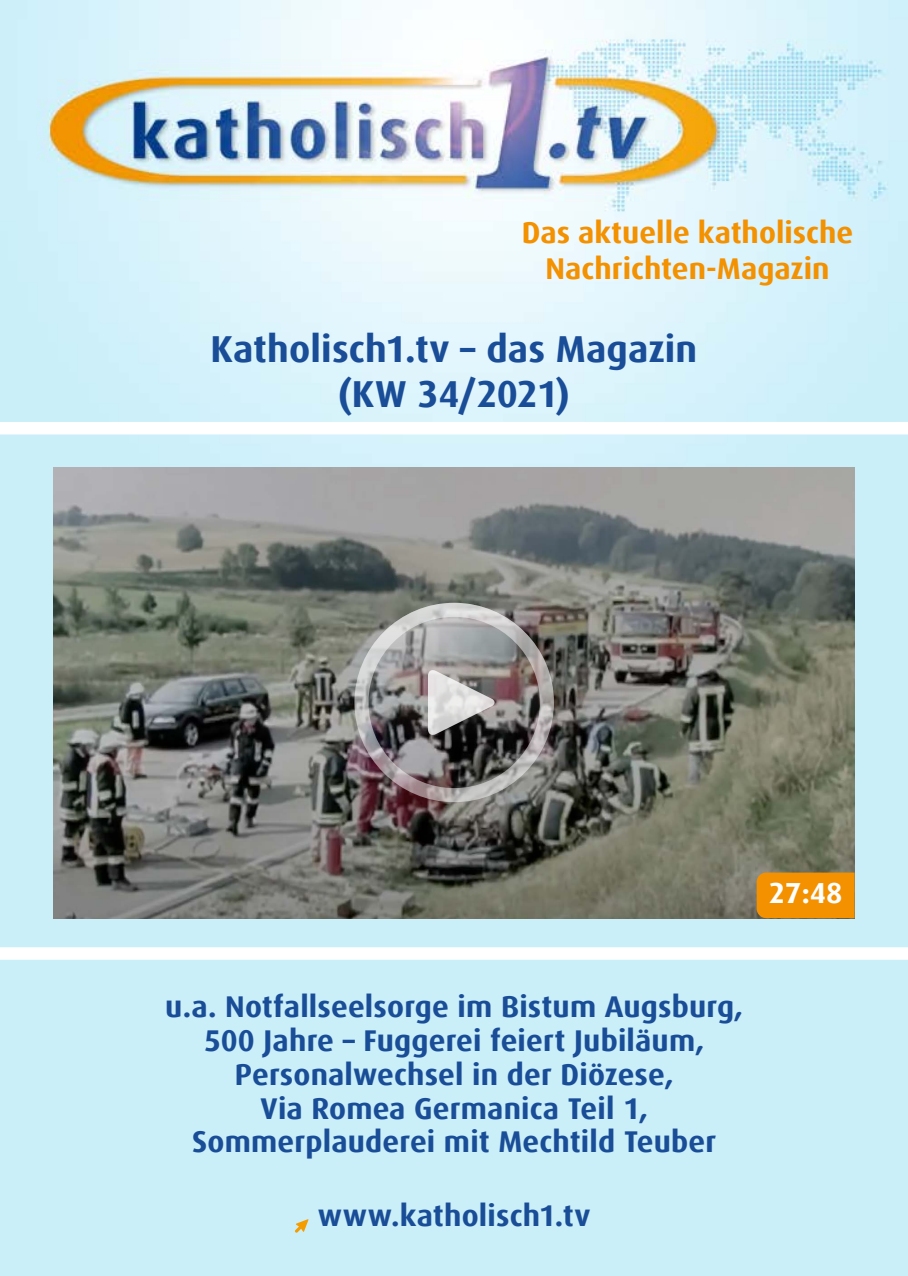
<style>
.page{position:relative;width:908px;height:1276px;background:#fff}
.page>*{position:absolute;margin:0;border:0;box-sizing:border-box;transform-origin:0 0}
.t1{font:700 37.5px/45px "Dax Offc Pro";letter-spacing:.005em;color:#1a4d97;text-align:center}
.t2{font:700 30px/33.8px "Dax Offc Pro";letter-spacing:.005em;color:#1a4d97;text-align:center}
.t3{font:700 30px/36px "Dax Offc Pro";color:#f39100;text-align:center}
.t4{font:700 29px "Dax Offc Pro";color:#fff}
</style>
<div class="page">
<img style="left:0;top:0;width:907px;height:1276px">
<div style="left:0;top:422px;width:907px;height:12px;background:#fff"></div>
<div style="left:0;top:947px;width:907px;height:12px;background:#fff"></div>
<svg style="left:294px;top:1218px;width:15px;height:15px"></svg>
<img style="left:54px;top:468px;width:800px;height:450px">
<div style="left:756px;top:872px;width:98px;height:46px;background:#f39100"></div>
<svg style="left:354px;top:603px;width:199px;height:199px;background:#837f80"></svg>
<svg style="left:428px;top:669px;width:67px;height:67px;background:#a9a7a6"></svg>
<div style="left:354px;top:603px;width:199px;height:199px;border:14px solid #fff;border-radius:50%"></div>
<p class="t3" style="left:521px;top:214px;width:333px">Das aktuelle katholische<br>Nachrichten-Magazin</p>
<p class="t1" style="left:210px;top:327px;width:488px">Katholisch1.tv – das Magazin (KW 34/2021)</p>
<p class="t4" style="left:768px;top:874px;width:75px">27:48</p>
<p class="t2" style="left:165px;top:990px;width:579px">u.a. Notfallseelsorge im Bistum Augsburg, 500 Jahre – Fuggerei feiert Jubiläum, Personalwechsel in der Diözese,<br>Via Romea Germanica Teil 1, Sommerplauderei mit Mechtild Teuber</p>
<p class="t2" style="left:318px;top:1199px;width:274px">www.katholisch1.tv</p>
</div>
